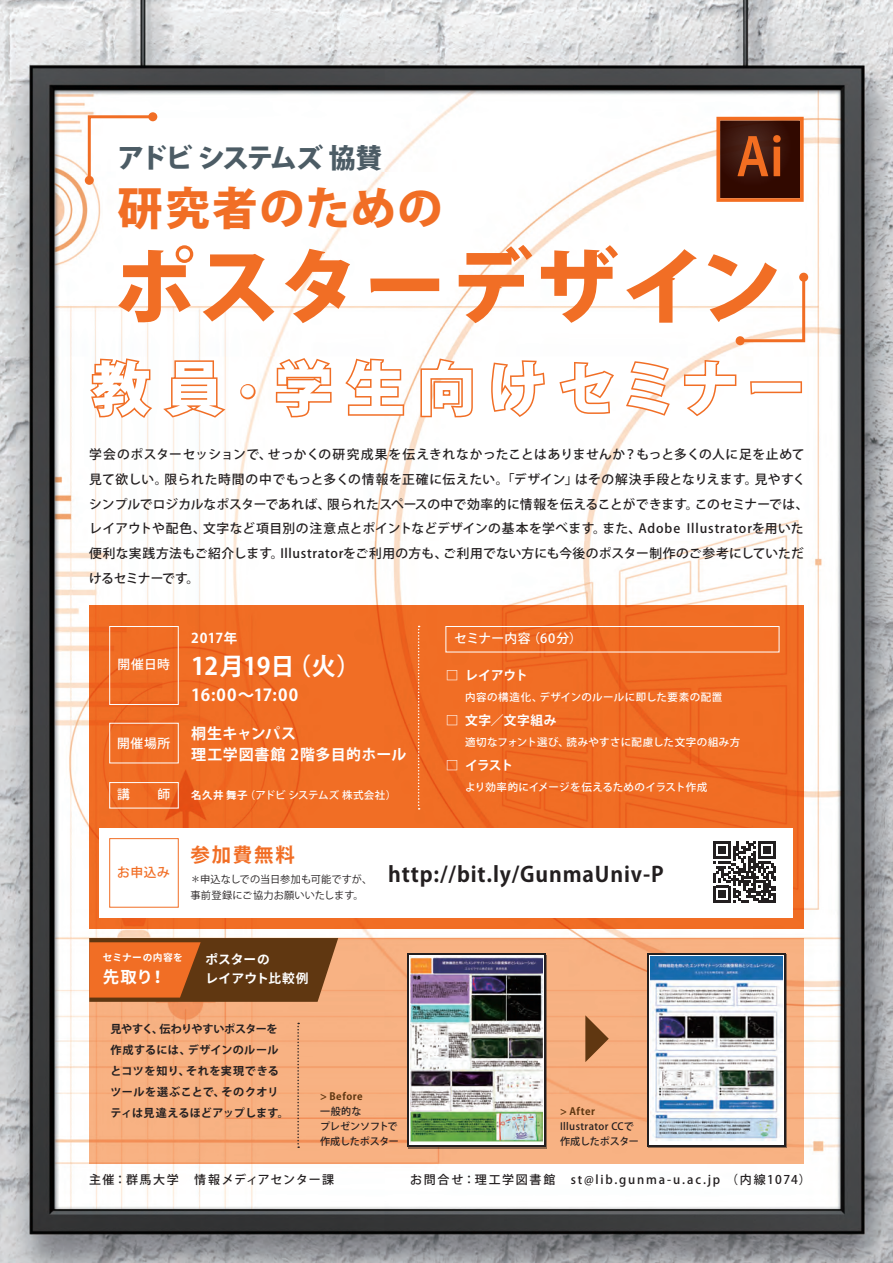
<style>
.page{position:relative;width:893px;height:1263px;background:#fff}
.page>*{position:absolute;margin:0;border:0;box-sizing:border-box;transform-origin:0 0}
.t1{font:800 82.5px "Koz Go Pro";letter-spacing:.04em;color:#f16e25}
.t2{font:800 58.5px "Koz Go Pro";letter-spacing:.195em;color:#fff}
.t3{font:800 45px "Koz Go Pro";letter-spacing:.04em;color:#f16e25}
.t4{font:800 27px "Koz Go Pro";letter-spacing:-.105em;color:#4c5c65}
.t5{font:700 24px "Koz Go Pro";letter-spacing:-.005em;color:#fff}
.t6{font:700 21px "Koz Go Pro";letter-spacing:.04em;color:#231f20}
.t7{font:700 19.5px "Koz Go Pro";letter-spacing:.095em;color:#f16e25}
.t8{font:700 16.5px "Koz Go Pro";letter-spacing:.04em;color:#fff}
.t9{font:800 16.5px "Adobe Clean Han";color:#fff}
.t10{font:700 15px/21px "Koz Go Pro";letter-spacing:.03em;color:#fff}
.t11{font:700 13.5px "Koz Go Pro";letter-spacing:.035em;color:#fff}
.t12{font:500 12.75px/24.8px "Koz Go Pro";letter-spacing:.025em;color:#231f20}
.t13{font:500 12.75px "Koz Go Pro";letter-spacing:.05em;color:#fff}
.t14{font:700 12.75px "Koz Go Pro";letter-spacing:.01em;color:#fff}
.t15{font:800 12.75px/19.5px "Adobe Clean Han";letter-spacing:.01em;color:#fff}
.t16{font:500 12.75px "Koz Go Pro";color:#f16e25}
.t17{font:500 12px "Koz Go Pro";letter-spacing:.135em;color:#231f20}
.t18{font:500 12px "Koz Go Pro";letter-spacing:.095em;color:#231f20}
.t19{font:700 11.1px/21px "Koz Go Pro";letter-spacing:.02em;color:#231f20}
.t20{font:500 10.5px "Koz Go Pro";letter-spacing:.03em;color:#fff}
.t21{font:500 10.5px "Koz Go Pro";letter-spacing:.05em;color:#fff}
.t22{font:500 10.5px "Koz Go Pro";letter-spacing:-.02em;color:#fff}
.t23{font:10.2px/16.5px "Koz Go Pro";letter-spacing:.01em;color:#231f20}
.t24{font:500 10.05px/15px "Koz Go Pro";letter-spacing:.035em;color:#231f20}
.t25{font:500 10.05px/15px "Koz Go Pro";letter-spacing:-.015em;color:#231f20}
.t26{font:700 10.05px "Koz Go Pro";letter-spacing:.045em;color:#603711}
.t27{font:800 9.75px "Adobe Clean Han";letter-spacing:.045em;color:#fff}
.s1{font-size:43.8px}
.s2{font-weight:700}
</style>
<div class="page">
<img style="left:0;top:0;width:893px;height:1263px">
<div style="left:89px;top:605px;width:715px;height:323px;background:#f16e25"></div>
<div style="left:89px;top:938px;width:715px;height:225px;background:#f8b283"></div>
<svg style="left:585px;top:1015px;width:24px;height:47px"></svg>
<svg style="left:647px;top:953px;width:139px;height:193px"></svg>
<div style="left:649px;top:955px;width:135px;height:189px;background:#fff"></div>
<img style="left:650px;top:956px;width:132px;height:185px">
<div style="left:407px;top:953px;width:139px;height:194px;background:#231f20"></div>
<svg style="left:409px;top:955px;width:135px;height:190px"></svg>
<img style="left:410px;top:957px;width:132px;height:187px">
<svg style="left:89px;top:938px;width:249px;height:64px;background:#994f1c"></svg>
<svg style="left:297px;top:1023px;width:2px;height:125px"></svg>
<svg style="left:418px;top:626px;width:2px;height:183px"></svg>
<div style="left:445px;top:626px;width:334px;height:26px;border:1px solid #fff"></div>
<div style="left:109px;top:723px;width:70px;height:40px;border:1px solid #fff"></div>
<div style="left:109px;top:782px;width:70px;height:26px;border:1px solid #fff"></div>
<div style="left:99px;top:828px;width:693px;height:89px;background:#fff"></div>
<div style="left:109px;top:838px;width:70px;height:69px;border:1px solid #f16e25"></div>
<div style="left:109px;top:626px;width:70px;height:79px;border:1px solid #fff"></div>
<svg style="left:714px;top:841px;width:62px;height:62px"></svg>
<svg style="left:86px;top:114px;width:70px;height:70px"></svg>
<div style="left:85px;top:176px;width:9px;height:9px;background:#f16e25;border-radius:50%"></div>
<div style="left:148px;top:112px;width:9px;height:9px;background:#f16e25;border-radius:50%"></div>
<svg style="left:737px;top:274px;width:70px;height:70px"></svg>
<div style="left:799px;top:273px;width:9px;height:9px;background:#f16e25;border-radius:50%"></div>
<div style="left:736px;top:336px;width:9px;height:9px;background:#f16e25;border-radius:50%"></div>
<svg style="left:716px;top:117px;width:88px;height:85px;background:#6b2c12"></svg>
<svg style="left:87px;top:357px;width:141px;height:63px"></svg>
<div style="left:240px;top:384px;width:16px;height:15px;border:3px solid #f16e25;border-radius:50%"></div>
<svg style="left:274px;top:356px;width:59px;height:63px"></svg>
<svg style="left:343px;top:357px;width:63px;height:60px"></svg>
<svg style="left:419px;top:357px;width:55px;height:62px"></svg>
<svg style="left:490px;top:359px;width:57px;height:60px"></svg>
<svg style="left:558px;top:360px;width:58px;height:55px"></svg>
<svg style="left:624px;top:360px;width:48px;height:58px"></svg>
<svg style="left:682px;top:358px;width:56px;height:60px"></svg>
<svg style="left:748px;top:380px;width:55px;height:16px"></svg>
<h3 class="t4" style="left:117px;top:141px;width:266px">アドビ システムズ 協賛</h3>
<h3 class="t3" style="left:117px;top:179px;width:326px">研究者のための</h3>
<h1 class="t1" style="left:113px;top:233px;width:670px">ポスターデザイン</h1>
<h2 class="t2" style="left:92px;top:351px;width:715px">教員<span class="s1">・</span>学生向けセミナー</h2>
<p class="t12" style="left:89px;top:443px;width:721px">学会のポスターセッションで、せっかくの研究成果を伝えきれなかったことはありませんか？もっと多くの人に足を止めて見て欲しい。限られた時間の中でもっと多くの情報を正確に伝えたい。「デザイン」はその解決手段となりえます。見やすくシンプルでロジカルなポスターであれば、限られたスペースの中で効率的に情報を伝えることができます。このセミナーでは、レイアウトや配色、文字など項目別の注意点とポイントなどデザインの基本を学べます。また、Adobe Illustratorを用いた便利な実践方法もご紹介します。Illustratorをご利用の方も、ご利用でない方にも今後のポスター制作のご参考にしていただけるセミナーです。</p>
<p class="t11" style="left:191px;top:630px;width:48px">2017年</p>
<h3 class="t5" style="left:118px;top:651px;width:244px"><sup>開催日時</sup> 12月19日（火）</h3>
<p class="t8" style="left:191px;top:684px;width:108px">16:00～17:00</p>
<p class="t10" style="left:191px;top:724px;width:217px">桐生キャンパス<br>理工学図書館 2階多目的ホール</p>
<p class="t13" style="left:117px;top:735px;width:55px">開催場所</p>
<p class="t13" style="left:117px;top:786px;width:54px">講　　師</p>
<p class="t22" style="left:191px;top:789px;width:207px"><span class="s2">名久井 舞子</span>（アドビ システムズ 株式会社）</p>
<p class="t13" style="left:454px;top:630px;width:129px">セミナー内容（60分）</p>
<p class="t14" style="left:446px;top:667px;width:83px">□ レイアウト</p>
<p class="t21" style="left:465px;top:690px;width:259px">内容の構造化、デザインのルールに即した要素の配置</p>
<p class="t14" style="left:446px;top:712px;width:112px">□ 文字／文字組み</p>
<p class="t20" style="left:465px;top:735px;width:277px">適切なフォント選び、読みやすさに配慮した文字の組み方</p>
<p class="t14" style="left:446px;top:757px;width:69px">□ イラスト</p>
<p class="t20" style="left:465px;top:780px;width:244px">より効率的にイメージを伝えるためのイラスト作成</p>
<h3 class="t7" style="left:190px;top:842px;width:106px">参加費無料</h3>
<p class="t16" style="left:117px;top:864px;width:54px">お申込み</p>
<h3 class="t6" style="left:388px;top:861px;width:277px">http://bit.ly/GunmaUniv-P</h3>
<p class="t23" style="left:190px;top:871px;width:183px">＊申込なしでの当日参加も可能ですが、事前登録にご協力お願いいたします。</p>
<p class="t27" style="left:103px;top:952px;width:82px">セミナーの内容を</p>
<p class="t9" style="left:103px;top:968px;width:65px">先取り！</p>
<p class="t15" style="left:205px;top:949px;width:105px">ポスターの<br>レイアウト比較例</p>
<p class="t19" style="left:111px;top:1019px;width:180px">見やすく、伝わりやすいポスターを作成するには、デザインのルールとコツを知り、それを実現できるツールを選ぶことで、そのクオリティは見違えるほどアップします。</p>
<p class="t26" style="left:320px;top:1089px;width:44px">&gt; Before</p>
<p class="t25" style="left:320px;top:1104px;width:80px">一般的な<br>プレゼンソフトで作成したポスター</p>
<p class="t26" style="left:560px;top:1104px;width:36px">&gt; After</p>
<p class="t24" style="left:560px;top:1119px;width:80px">Illustrator CCで作成したポスター</p>
<p class="t18" style="left:89px;top:1172px;width:246px">主催：群馬大学　情報メディアセンター課</p>
<p class="t17" style="left:410px;top:1172px;width:402px">お問合せ：理工学図書館　st@lib.gunma-u.ac.jp （内線1074）</p>
</div>
